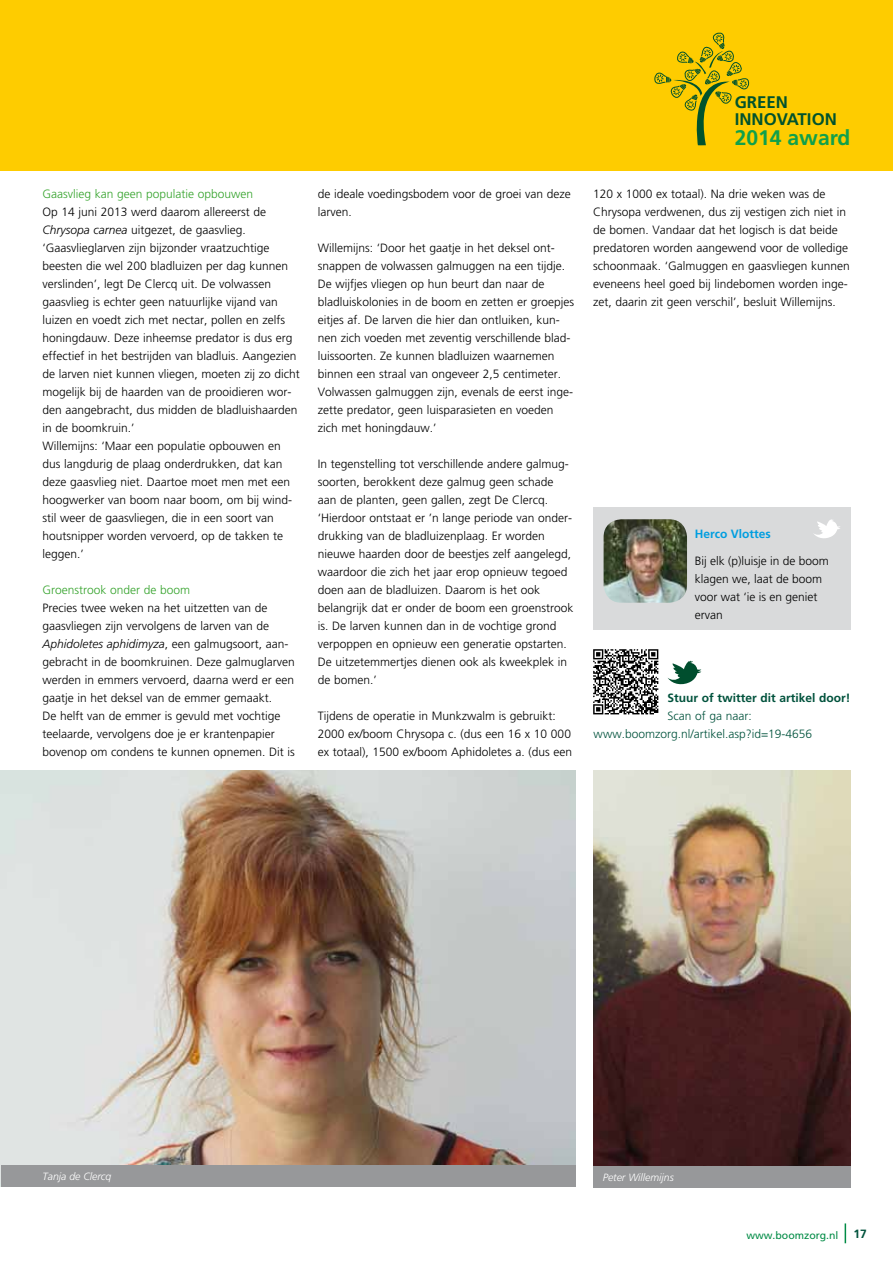
<style>
.page{position:relative;width:893px;height:1263px;background:#fff}
.page>*{position:absolute;margin:0;border:0;box-sizing:border-box;transform-origin:0 0}
.t1{font:700 21.15px "Frutiger";color:#10a04b}
.t2{font:700 16.8px/17px "Frutiger";color:#00532d}
.t3{font:300 12px/18px "Frutiger";color:#000}
.t4{font:300 12px "Frutiger";color:#35a32c}
.t5{font:300 12px/18px "Frutiger";color:#00523c}
.t6{font:700 12px "Frutiger";color:#00523c}
.t7{font:700 12px "Frutiger";color:#009ee0}
.t8{font:italic 300 10.5px "Frutiger";color:#fff}
.t9{font:10.5px "Frutiger";color:#008b45}
.s1{font-style:italic}
.s2{font-weight:700;font-size:12px;color:#00523c}
</style>
<div class="page">
<svg style="left:845px;top:1223px;width:1px;height:20px"></svg>
<div style="left:0;top:0;width:893px;height:170px;background:#fecc00"></div>
<img style="left:0;top:770px;width:576px;height:416px">
<img style="left:593px;top:770px;width:257px;height:396px">
<div style="left:593px;top:1166px;width:257px;height:21px;background:#97989a"></div>
<div style="left:1px;top:1165px;width:575px;height:21px;background:#97989a"></div>
<svg style="left:654px;top:33px;width:96px;height:112px"></svg>
<svg style="left:593px;top:649px;width:65px;height:65px"></svg>
<svg style="left:668px;top:661px;width:33px;height:23px"></svg>
<div style="left:594px;top:507px;width:257px;height:122px;background:#d9dadb"></div>
<img style="left:604px;top:519px;width:83px;height:84px">
<svg style="left:814px;top:519px;width:26px;height:19px"></svg>
<p class="t4" style="left:43px;top:187px;width:212px">Gaasvlieg kan geen populatie opbouwen</p>
<p class="t3" style="left:43px;top:203px;width:259px">Op 14 juni 2013 werd daarom allereerst de <span class="s1">Chrysopa carnea</span> uitgezet, de gaasvlieg. ‘Gaasvlieglarven zijn bijzonder vraatzuchtige beesten die wel 200 bladluizen per dag kunnen verslinden’, legt De Clercq uit. De volwassen gaasvlieg is echter geen natuurlijke vijand van luizen en voedt zich met nectar, pollen en zelfs honingdauw. Deze inheemse predator is dus erg effectief in het bestrijden van bladluis. Aangezien de larven niet kunnen vliegen, moeten zij zo dicht mogelijk bij de haarden van de prooidieren wor&shy;den aangebracht, dus midden de bladluishaarden in de boomkruin.’<br>Willemijns: ‘Maar een populatie opbouwen en dus langdurig de plaag onderdrukken, dat kan deze gaasvlieg niet. Daartoe moet men met een hoogwerker van boom naar boom, om bij wind&shy;stil weer de gaasvliegen, die in een soort van houtsnipper worden vervoerd, op de takken te leggen.’</p>
<p class="t4" style="left:43px;top:583px;width:149px">Groenstrook onder de boom</p>
<p class="t3" style="left:43px;top:599px;width:254px">Precies twee weken na het uitzetten van de gaasvliegen zijn vervolgens de larven van de <span class="s1">Aphidoletes aphidimyza</span>, een galmugsoort, aan&shy;gebracht in de boomkruinen. Deze galmuglarven werden in emmers vervoerd, daarna werd er een gaatje in het deksel van de emmer gemaakt.<br>De helft van de emmer is gevuld met vochtige teelaarde, vervolgens doe je er krantenpapier bovenop om condens te kunnen opnemen. Dit is</p>
<p class="t3" style="left:318px;top:185px;width:255px">de ideale voedingsbodem voor de groei van deze larven.</p>
<p class="t3" style="left:318px;top:239px;width:258px">Willemijns: ‘Door het gaatje in het deksel ont&shy;snappen de volwassen galmuggen na een tijdje.<br>De wijfjes vliegen op hun beurt dan naar de bladluiskolonies in de boom en zetten er groepjes eitjes af. De larven die hier dan ontluiken, kun&shy;nen zich voeden met zeventig verschillende blad&shy;luissoorten. Ze kunnen bladluizen waarnemen binnen een straal van ongeveer 2,5 centimeter.<br>Volwassen galmuggen zijn, evenals de eerst inge&shy;zette predator, geen luisparasieten en voeden zich met honingdauw.’</p>
<p class="t3" style="left:318px;top:455px;width:257px">In tegenstelling tot verschillende andere galmug&shy;soorten, berokkent deze galmug geen schade aan de planten, geen gallen, zegt De Clercq. ‘Hierdoor ontstaat er ’n lange periode van onder&shy;drukking van de bladluizenplaag. Er worden nieuwe haarden door de beestjes zelf aangelegd, waardoor die zich het jaar erop opnieuw tegoed doen aan de bladluizen. Daarom is het ook belangrijk dat er onder de boom een groenstrook is. De larven kunnen dan in de vochtige grond verpoppen en opnieuw een generatie opstarten.<br>De uitzetemmertjes dienen ook als kweekplek in de bomen.’</p>
<p class="t3" style="left:318px;top:707px;width:256px">Tijdens de operatie in Munkzwalm is gebruikt:<br>2000 ex/boom Chrysopa c. (dus een 16 x 10 000 ex totaal), 1500 ex/boom Aphidoletes a. (dus een</p>
<h2 class="t2" style="left:735px;top:94px;width:104px">GREEN<br>INNOVATION</h2>
<h1 class="t1" style="left:735px;top:125px;width:117px">2014 award</h1>
<p class="t3" style="left:593px;top:185px;width:258px">120 x 1000 ex totaal). Na drie weken was de Chrysopa verdwenen, dus zij vestigen zich niet in de bomen. Vandaar dat het logisch is dat beide predatoren worden aangewend voor de volledige schoonmaak. ‘Galmuggen en gaasvliegen kunnen eveneens heel goed bij lindebomen worden inge&shy;zet, daarin zit geen verschil’, besluit Willemijns.</p>
<p class="t7" style="left:695px;top:527px;width:78px">Herco Vlottes</p>
<p class="t3" style="left:695px;top:552px;width:136px">Bij elk (p)luisje in de boom klagen we, laat de boom voor wat ‘ie is en geniet ervan</p>
<p class="t6" style="left:667px;top:691px;width:185px">Stuur of twitter dit artikel door!</p>
<p class="t5" style="left:594px;top:707px;width:220px;text-indent:74px">Scan of ga naar: www.boomzorg.nl/artikel.asp?id=19-4656</p>
<p class="t8" style="left:43px;top:1170px;width:70px">Tanja de Clercq</p>
<p class="t8" style="left:603px;top:1171px;width:73px">Peter Willemijns</p>
<p class="t9" style="left:746px;top:1229px;width:122px">www.boomzorg.nl <span class="s2">17</span></p>
</div>
